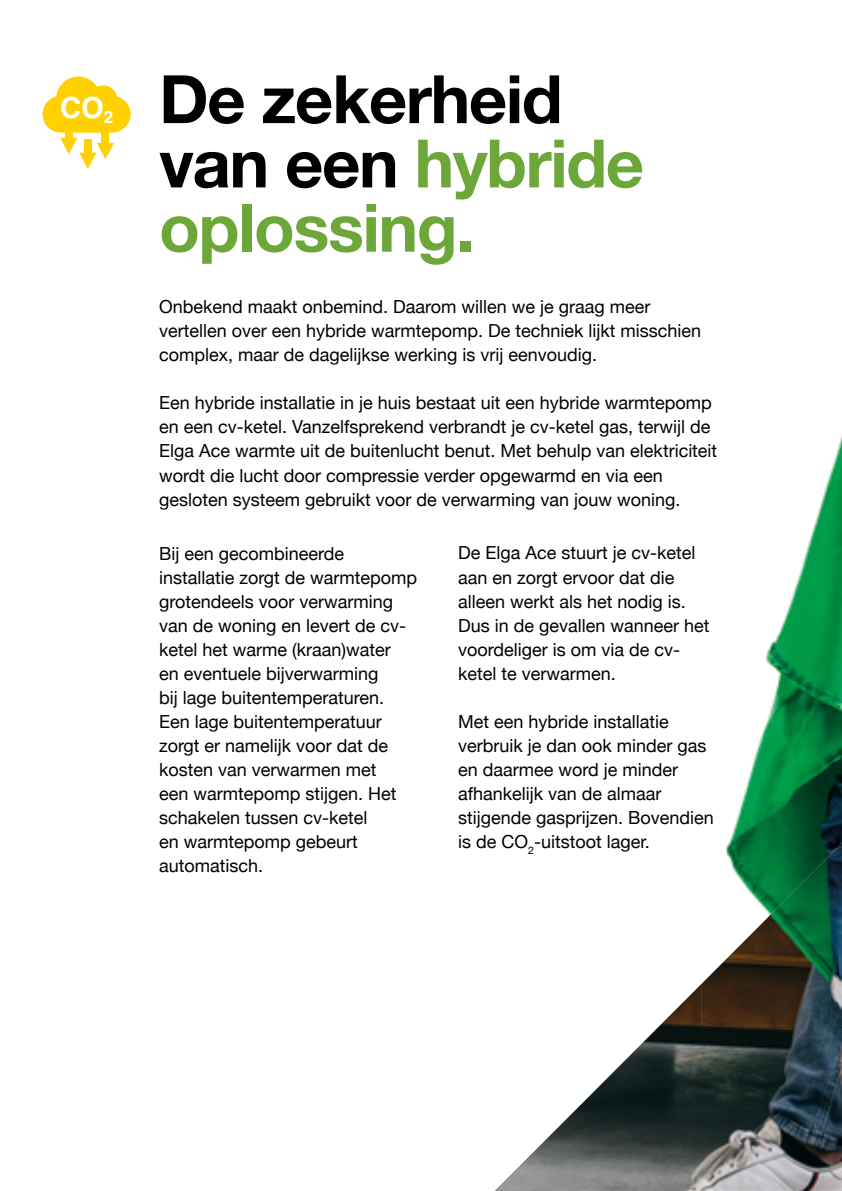
<style>
.page{position:relative;width:842px;height:1191px;background:#fff}
.page>*{position:absolute;margin:0;border:0;box-sizing:border-box;transform-origin:0 0}
.t1{font:700 66.8px/64.2px "Helvetica Neue";letter-spacing:-.02em;color:#000}
.t2{font:700 29.2px "Helvetica";color:#fff}
.t3{font:18px/24px "Helvetica Neue";color:#000}
.s1{color:#6da73a}
</style>
<div class="page">
<img style="left:495px;top:983px;width:347px;height:208px">
<img style="left:728px;top:435px;width:114px;height:409px">
<img style="left:725px;top:844px;width:113px;height:71px">
<img style="left:838px;top:843px;width:4px;height:182px">
<img style="left:769px;top:846px;width:70px;height:179px">
<img style="left:702px;top:915px;width:68px;height:110px">
<svg style="left:43px;top:77px;width:88px;height:92px"></svg>
<h2 class="t2" style="left:60px;top:90px;width:55px">CO<sub>2</sub></h2>
<h1 class="t1" style="left:159px;top:69px;width:486px">De zekerheid van een <span class="s1">hybride oplossing.</span></h1>
<p class="t3" style="left:159px;top:296px;width:544px">Onbekend maakt onbemind. Daarom willen we je graag meer vertellen over een hybride warmtepomp. De techniek lijkt misschien complex, maar de dagelijkse werking is vrij eenvoudig.</p>
<p class="t3" style="left:159px;top:392px;width:560px">Een hybride installatie in je huis bestaat uit een hybride warmtepomp en een cv-ketel. Vanzelfsprekend verbrandt je cv-ketel gas, terwijl de Elga Ace warmte uit de buitenlucht benut. Met behulp van elektriciteit wordt die lucht door compressie verder opgewarmd en via een gesloten systeem gebruikt voor de verwarming van jouw woning.</p>
<p class="t3" style="left:159px;top:542px;width:260px">Bij een gecombineerde installatie zorgt de warmtepomp grotendeels voor verwarming van de woning en levert de cv&shy;ketel het warme (kraan)water<br>en eventuele bijverwarming<br>bij lage buitentemperaturen.<br>Een lage buitentemperatuur zorgt er namelijk voor dat de kosten van verwarmen met<br>een warmtepomp stijgen. Het schakelen tussen cv-ketel<br>en warmtepomp gebeurt automatisch.</p>
<p class="t3" style="left:458px;top:542px;width:253px">De Elga Ace stuurt je cv-ketel aan en zorgt ervoor dat die alleen werkt als het nodig is.<br>Dus in de gevallen wanneer het voordeliger is om via de cv&shy;ketel te verwarmen.</p>
<p class="t3" style="left:458px;top:710px;width:257px">Met een hybride installatie verbruik je dan ook minder gas en daarmee word je minder afhankelijk van de almaar stijgende gasprijzen. Bovendien is de CO<sub>2</sub>-uitstoot lager.</p>
</div>
